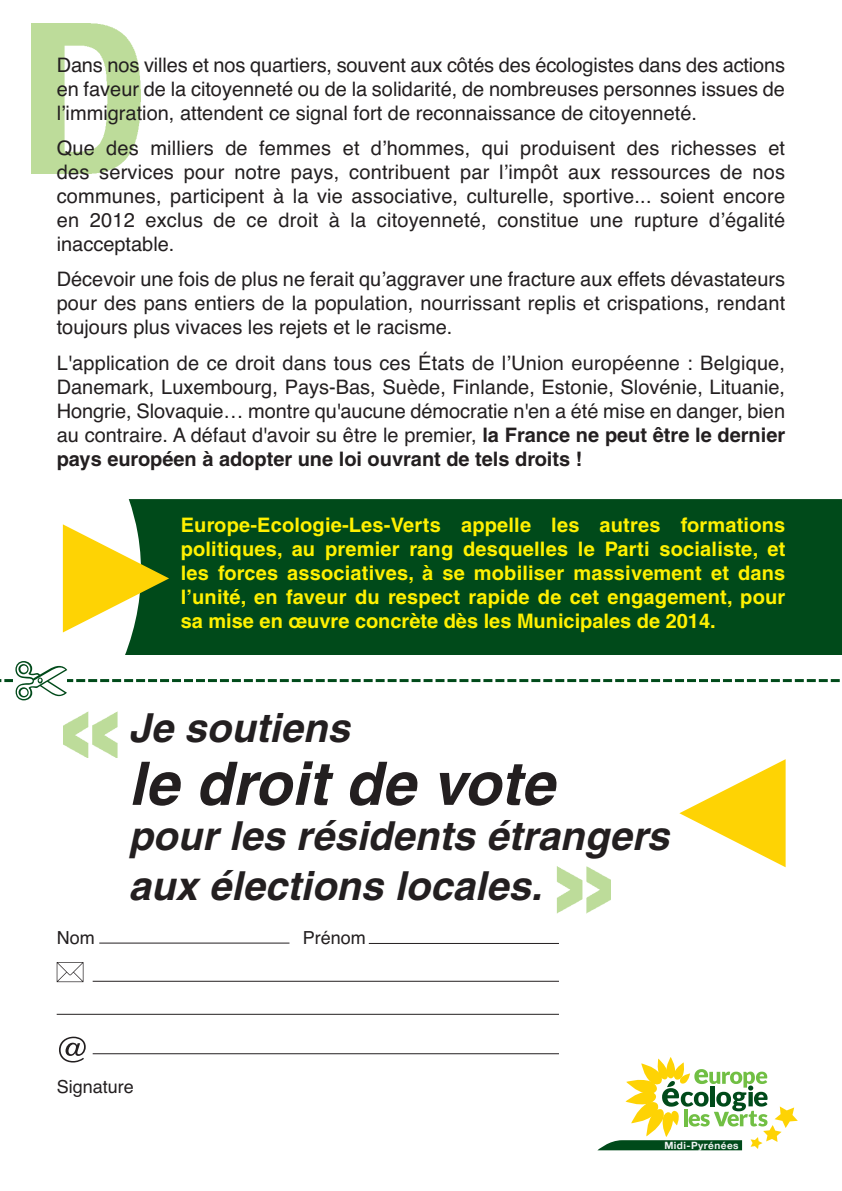
<style>
.page{position:relative;width:842px;height:1191px;background:#fff}
.page>*{position:absolute;margin:0;border:0;box-sizing:border-box;transform-origin:0 0}
.t1{font:italic 700 60px "Helvetica";color:#231f20}
.t2{font:italic 700 40px/49.4px "Helvetica";color:#231f20}
.t3{font:20px/24px "Helvetica";color:#231f20;text-align:justify}
.t4{font:700 20px/24px "Helvetica";color:#fff101;text-align:justify}
.t5{font:18px "Helvetica";color:#231f20}
.t6{font:700 10px "Helvetica Neue";letter-spacing:.045em;color:#f1f3f3}
.s1{font-weight:700}
</style>
<div class="page">
<img style="left:64px;top:711px;width:54px;height:46px">
<img style="left:32px;top:23px;width:108px;height:151px">
<svg style="left:598px;top:1057px;width:200px;height:93px"></svg>
<div style="left:125px;top:499px;width:717px;height:156px;background:#004a1a"></div>
<svg style="left:63px;top:524px;width:106px;height:108px"></svg>
<svg style="left:679px;top:759px;width:107px;height:108px"></svg>
<svg style="left:0;top:661px;width:840px;height:39px"></svg>
<svg style="left:57px;top:962px;width:26px;height:20px"></svg>
<svg style="left:59px;top:1036px;width:27px;height:26px"></svg>
<hr style="left:99px;top:942px;width:190px;height:1px;background:#231f20">
<hr style="left:369px;top:943px;width:190px;height:1px;background:#231f20">
<hr style="left:93px;top:980px;width:466px;height:1px;background:#231f20">
<hr style="left:93px;top:1053px;width:466px;height:1px;background:#231f20">
<hr style="left:57px;top:1013px;width:502px;height:1px;background:#231f20">
<img style="left:556px;top:866px;width:55px;height:48px">
<p class="t3" style="left:57px;top:55px;width:730px">Dans nos villes et nos quartiers, souvent aux côtés des écologistes dans des actions en faveur de la citoyenneté ou de la solidarité, de nombreuses personnes issues de lʼimmigration, attendent ce signal fort de reconnaissance de citoyenneté.</p>
<p class="t3" style="left:57px;top:138px;width:730px">Que des milliers de femmes et dʼhommes, qui produisent des richesses et des services pour notre pays, contribuent par lʼimpôt aux ressources de nos communes, participent à la vie associative, culturelle, sportive... soient encore en 2012 exclus de ce droit à la citoyenneté, constitue une rupture dʼégalité inacceptable.</p>
<p class="t3" style="left:57px;top:269px;width:730px">Décevoir une fois de plus ne ferait quʼaggraver une fracture aux effets dévastateurs pour des pans entiers de la population, nourrissant replis et crispations, rendant toujours plus vivaces les rejets et le racisme.</p>
<p class="t3" style="left:57px;top:353px;width:730px">L'application de ce droit dans tous ces États de lʼUnion européenne : Belgique, Danemark, Luxembourg, Pays-Bas, Suède, Finlande, Estonie, Slovénie, Lituanie, Hongrie, Slovaquie… montre qu'aucune démocratie n'en a été mise en danger, bien au contraire. A défaut d'avoir su être le premier, <span class="s1">la France ne peut être le dernier pays européen à adopter une loi ouvrant de tels droits !</span></p>
<p class="t4" style="left:181px;top:515px;width:606px">Europe-Ecologie-Les-Verts appelle les autres formations politiques, au premier rang desquelles le Parti socialiste, et les forces associatives, à se mobiliser massivement et dans l’unité, en faveur du respect rapide de cet engagement, pour sa mise en œuvre concrète dès les Municipales de 2014.</p>
<h2 class="t2" style="left:128px;top:706px;width:231px">Je soutiens</h2>
<h1 class="t1" style="left:128px;top:761px;width:439px">le droit de vote</h1>
<h2 class="t2" style="left:128px;top:815px;width:550px">pour les résidents étrangers aux élections locales.</h2>
<p class="t5" style="left:57px;top:931px;width:39px">Nom</p>
<p class="t5" style="left:303px;top:931px;width:65px">Prénom</p>
<p class="t5" style="left:57px;top:1080px;width:79px">Signature</p>
<p class="t6" style="left:664px;top:1139px;width:76px">Midi-Pyrénées</p>
</div>
